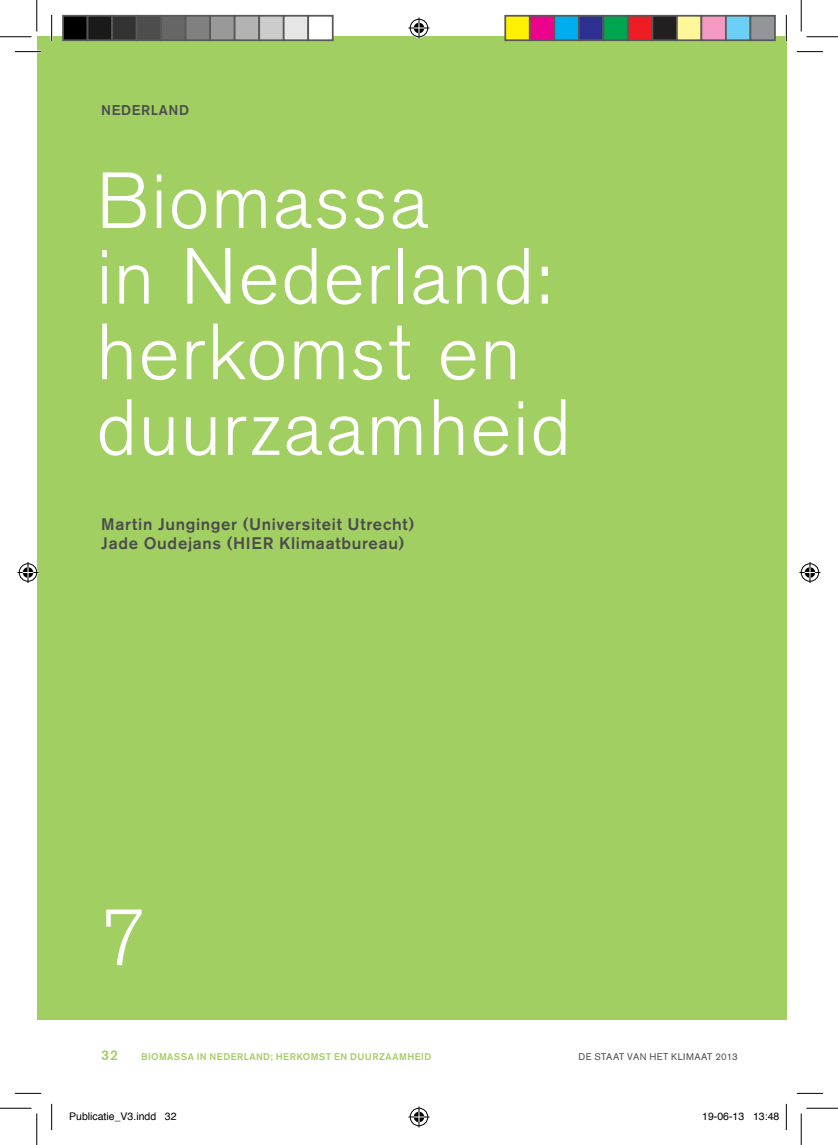
<style>
.page{position:relative;width:838px;height:1145px;background:#fff}
.page>*{position:absolute;margin:0;border:0;box-sizing:border-box;transform-origin:0 0}
.t1{font:300 78.75px/75.6px "Akzidenz Grotesk BQ";letter-spacing:.015em;color:#fff}
.t2{font:500 16.62px/18.9px "Akzidenz Grotesk BQ";letter-spacing:.04em;color:#4b4c4d}
.t3{font:500 14px "Akzidenz Grotesk BQ";color:#4b4c4d}
.t4{font:500 14px "Akzidenz Grotesk BQ";color:#a2cf62}
.t5{font:10.5px "Helvetica";color:#000}
.t6{font:500 9.62px "Akzidenz Grotesk BQ";letter-spacing:.045em;color:#a2cf62}
.t7{font:9.62px "Akzidenz Grotesk BQ";letter-spacing:.045em;color:#4b4c4d}
</style>
<div class="page">
<div style="left:37px;top:37px;width:749px;height:983px;background:#a2cf62"></div>
<hr style="left:15px;top:51px;width:26px;height:2px;background:#fff">
<hr style="left:51px;top:15px;width:2px;height:26px;background:#fff">
<hr style="left:785px;top:15px;width:2px;height:26px;background:#fff">
<svg style="left:15px;top:51px;width:26px;height:1px"></svg>
<svg style="left:796px;top:51px;width:27px;height:1px"></svg>
<svg style="left:15px;top:1093px;width:26px;height:1px"></svg>
<svg style="left:796px;top:1093px;width:27px;height:1px"></svg>
<svg style="left:51px;top:15px;width:1px;height:26px"></svg>
<svg style="left:51px;top:1104px;width:1px;height:26px"></svg>
<svg style="left:786px;top:15px;width:1px;height:26px"></svg>
<svg style="left:786px;top:1104px;width:1px;height:26px"></svg>
<hr style="left:0;top:36px;width:32px;height:1px;background:#000">
<hr style="left:806px;top:36px;width:31px;height:1px;background:#000">
<hr style="left:0;top:1108px;width:32px;height:1px;background:#000">
<hr style="left:806px;top:1108px;width:31px;height:1px;background:#000">
<hr style="left:36px;top:0;width:1px;height:31px;background:#000">
<hr style="left:36px;top:1113px;width:1px;height:32px;background:#000">
<hr style="left:800px;top:0;width:1px;height:31px;background:#000">
<hr style="left:800px;top:1113px;width:1px;height:32px;background:#000">
<svg style="left:408px;top:18px;width:21px;height:21px"></svg>
<svg style="left:408px;top:1106px;width:21px;height:21px"></svg>
<svg style="left:18px;top:562px;width:21px;height:21px"></svg>
<svg style="left:799px;top:562px;width:21px;height:21px"></svg>
<div style="left:63px;top:16px;width:25px;height:24px;background:#000"></div>
<div style="left:62px;top:15px;width:26px;height:26px;border:2px solid #595959"></div>
<div style="left:88px;top:16px;width:24px;height:24px;background:#1a1a1a"></div>
<div style="left:87px;top:15px;width:26px;height:26px;border:2px solid #595959"></div>
<div style="left:112px;top:16px;width:25px;height:24px;background:#333"></div>
<div style="left:111px;top:15px;width:26px;height:26px;border:2px solid #595959"></div>
<div style="left:137px;top:16px;width:24px;height:24px;background:#4d4d4d"></div>
<div style="left:136px;top:15px;width:26px;height:26px;border:2px solid #595959"></div>
<div style="left:161px;top:16px;width:25px;height:24px;background:#666"></div>
<div style="left:160px;top:15px;width:26px;height:26px;border:2px solid #595959"></div>
<div style="left:186px;top:16px;width:24px;height:24px;background:#808080"></div>
<div style="left:185px;top:15px;width:26px;height:26px;border:2px solid #595959"></div>
<div style="left:210px;top:16px;width:25px;height:24px;background:#999"></div>
<div style="left:209px;top:15px;width:26px;height:26px;border:2px solid #595959"></div>
<div style="left:235px;top:16px;width:24px;height:24px;background:#b3b3b3"></div>
<div style="left:234px;top:15px;width:26px;height:26px;border:2px solid #595959"></div>
<div style="left:259px;top:16px;width:25px;height:24px;background:#ccc"></div>
<div style="left:258px;top:15px;width:26px;height:26px;border:2px solid #595959"></div>
<div style="left:284px;top:16px;width:24px;height:24px;background:#e6e6e6"></div>
<div style="left:283px;top:15px;width:26px;height:26px;border:2px solid #595959"></div>
<div style="left:308px;top:16px;width:25px;height:24px;background:#fff"></div>
<div style="left:307px;top:15px;width:26px;height:26px;border:2px solid #595959"></div>
<div style="left:505px;top:16px;width:24px;height:24px;background:#fff101"></div>
<div style="left:504px;top:15px;width:26px;height:26px;border:2px solid #595959"></div>
<div style="left:529px;top:16px;width:25px;height:24px;background:#ed028c"></div>
<div style="left:529px;top:15px;width:26px;height:26px;border:2px solid #595959"></div>
<div style="left:554px;top:16px;width:24px;height:24px;background:#00aeef"></div>
<div style="left:553px;top:15px;width:26px;height:26px;border:2px solid #595959"></div>
<div style="left:578px;top:16px;width:25px;height:24px;background:#2e3092"></div>
<div style="left:578px;top:15px;width:26px;height:26px;border:2px solid #595959"></div>
<div style="left:603px;top:16px;width:24px;height:24px;background:#00a54f"></div>
<div style="left:602px;top:15px;width:26px;height:26px;border:2px solid #595959"></div>
<div style="left:627px;top:16px;width:25px;height:24px;background:#ee1d23"></div>
<div style="left:627px;top:15px;width:26px;height:26px;border:2px solid #595959"></div>
<div style="left:652px;top:16px;width:24px;height:24px;background:#231f20"></div>
<div style="left:651px;top:15px;width:26px;height:26px;border:2px solid #595959"></div>
<div style="left:676px;top:16px;width:25px;height:24px;background:#fff79a"></div>
<div style="left:676px;top:15px;width:26px;height:26px;border:2px solid #595959"></div>
<div style="left:701px;top:16px;width:24px;height:24px;background:#f499c2"></div>
<div style="left:700px;top:15px;width:26px;height:26px;border:2px solid #595959"></div>
<div style="left:725px;top:16px;width:25px;height:24px;background:#6bcff6"></div>
<div style="left:725px;top:15px;width:26px;height:26px;border:2px solid #595959"></div>
<div style="left:750px;top:16px;width:24px;height:24px;background:#939598"></div>
<div style="left:749px;top:15px;width:26px;height:26px;border:2px solid #595959"></div>
<p class="t3" style="left:101px;top:101px;width:11px">NEDERLAND</p>
<h1 class="t1" style="left:96px;top:165px;width:476px">Biomassa<br>in Nederland: herkomst en duurzaamheid</h1>
<p class="t2" style="left:101px;top:515px;width:314px">MARTIN JUNGINGER (U NIVERSITEIT UTRECHT)<br>JADE OUDEJANS (HIER KLIMAATBUREAU)</p>
<h1 class="t1" style="left:101px;top:902px;width:47px">7</h1>
<p class="t4" style="left:101px;top:1046px;width:18px">32</p>
<p class="t6" style="left:141px;top:1050px;width:26px">BIOMASSA</p>
<p class="t6" style="left:197px;top:1050px;width:28px">IN NEDERLAND</p>
<p class="t6" style="left:270px;top:1050px;width:13px">; HERK</p>
<p class="t6" style="left:303px;top:1050px;width:16px">OMST</p>
<p class="t6" style="left:334px;top:1050px;width:59px">EN DUURZAAMHEID</p>
<p class="t7" style="left:578px;top:1051px;width:161px">DE STAAT VAN HET KLIMAAT 2013</p>
<p class="t5" style="left:69px;top:1108px;width:109px">Publicatie_V3.indd 32</p>
<p class="t5" style="left:702px;top:1108px;width:79px">19-06-13 13:48</p>
</div>
